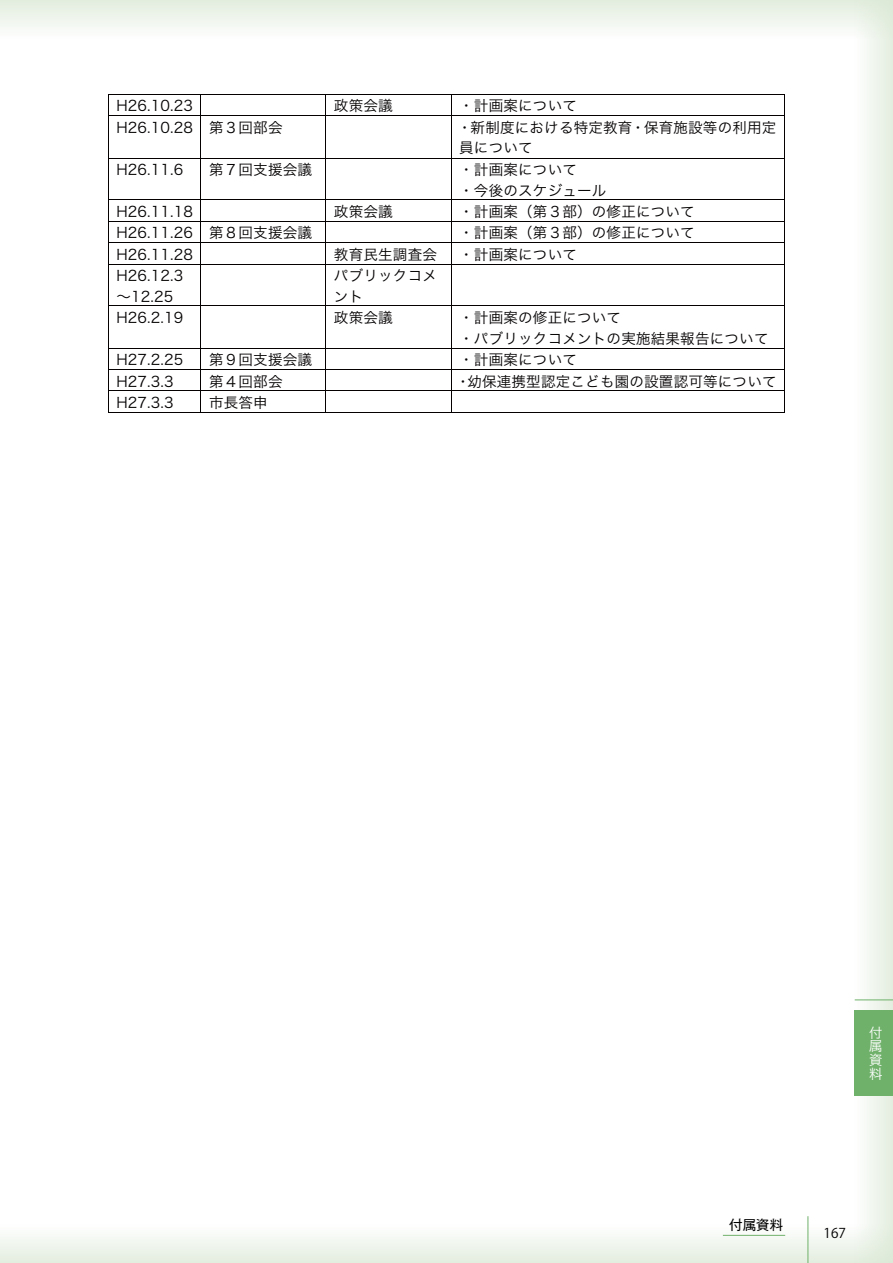
<style>
.page{position:relative;width:893px;height:1263px;background:#fff}
.page>*{position:absolute;margin:0;border:0;box-sizing:border-box;transform-origin:0 0}
.t1{font:14.55px/20.5px "Hira Kaku Pro W3 90 pv RKSJ H";letter-spacing:.015em;color:#040000}
.t2{font:13.8px/13.8px "Hiragino UD Sans Std W3";color:#fff;text-align:justify}
.t3{font:13.5px "Gothic MB101 Pro";color:#000}
.t4{font:13.5px "Koz Go Pr 6 N";color:#000}
</style>
<div class="page">
<div style="left:0;top:0;width:893px;height:38px;background:linear-gradient(to bottom,#e2edde,#fcfdfc)"></div>
<div style="left:0;top:1225px;width:893px;height:38px;background:linear-gradient(to bottom,#fefefe,#e4eee0)"></div>
<div style="left:855px;top:0;width:38px;height:1263px;background:linear-gradient(to right,#fdfefd,#e4eedf)"></div>
<hr style="left:109px;top:94px;width:92px;height:1px;background:#040000">
<hr style="left:201px;top:94px;width:124px;height:1px;background:#040000">
<hr style="left:326px;top:94px;width:125px;height:1px;background:#040000">
<hr style="left:451px;top:94px;width:333px;height:1px;background:#040000">
<svg style="left:108px;top:94px;width:1px;height:22px"></svg>
<hr style="left:109px;top:116px;width:92px;height:1px;background:#040000">
<hr style="left:201px;top:116px;width:124px;height:1px;background:#040000">
<svg style="left:325px;top:94px;width:1px;height:22px"></svg>
<hr style="left:326px;top:116px;width:125px;height:1px;background:#040000">
<svg style="left:451px;top:95px;width:1px;height:21px"></svg>
<hr style="left:451px;top:116px;width:333px;height:1px;background:#040000">
<svg style="left:784px;top:94px;width:1px;height:22px"></svg>
<hr style="left:108px;top:116px;width:1px;height:42px;background:#040000">
<hr style="left:201px;top:116px;width:1px;height:42px;background:#040000">
<hr style="left:325px;top:116px;width:1px;height:42px;background:#040000">
<hr style="left:451px;top:116px;width:1px;height:42px;background:#040000">
<hr style="left:784px;top:116px;width:1px;height:42px;background:#040000">
<hr style="left:109px;top:158px;width:92px;height:1px;background:#040000">
<hr style="left:201px;top:158px;width:124px;height:1px;background:#040000">
<hr style="left:326px;top:158px;width:125px;height:1px;background:#040000">
<hr style="left:451px;top:158px;width:333px;height:1px;background:#040000">
<hr style="left:108px;top:158px;width:1px;height:41px;background:#040000">
<hr style="left:201px;top:158px;width:1px;height:41px;background:#040000">
<hr style="left:325px;top:158px;width:1px;height:41px;background:#040000">
<hr style="left:451px;top:158px;width:1px;height:41px;background:#040000">
<hr style="left:784px;top:158px;width:1px;height:41px;background:#040000">
<hr style="left:109px;top:199px;width:92px;height:1px;background:#040000">
<hr style="left:201px;top:199px;width:124px;height:1px;background:#040000">
<hr style="left:326px;top:199px;width:125px;height:1px;background:#040000">
<hr style="left:451px;top:199px;width:333px;height:1px;background:#040000">
<hr style="left:109px;top:221px;width:92px;height:1px;background:#040000">
<hr style="left:201px;top:221px;width:124px;height:1px;background:#040000">
<hr style="left:326px;top:221px;width:125px;height:1px;background:#040000">
<hr style="left:451px;top:221px;width:333px;height:1px;background:#040000">
<hr style="left:109px;top:242px;width:92px;height:1px;background:#040000">
<hr style="left:201px;top:242px;width:124px;height:1px;background:#040000">
<hr style="left:326px;top:242px;width:125px;height:1px;background:#040000">
<hr style="left:451px;top:242px;width:333px;height:1px;background:#040000">
<svg style="left:108px;top:199px;width:1px;height:66px"></svg>
<hr style="left:109px;top:264px;width:92px;height:1px;background:#040000">
<hr style="left:201px;top:264px;width:124px;height:1px;background:#040000">
<svg style="left:325px;top:199px;width:1px;height:66px"></svg>
<hr style="left:326px;top:264px;width:125px;height:1px;background:#040000">
<svg style="left:451px;top:200px;width:1px;height:64px"></svg>
<hr style="left:451px;top:264px;width:333px;height:1px;background:#040000">
<svg style="left:784px;top:199px;width:1px;height:66px"></svg>
<hr style="left:108px;top:265px;width:1px;height:41px;background:#040000">
<hr style="left:201px;top:265px;width:1px;height:41px;background:#040000">
<hr style="left:325px;top:265px;width:1px;height:41px;background:#040000">
<hr style="left:451px;top:265px;width:1px;height:41px;background:#040000">
<hr style="left:784px;top:265px;width:1px;height:41px;background:#040000">
<hr style="left:109px;top:306px;width:92px;height:1px;background:#040000">
<hr style="left:201px;top:306px;width:124px;height:1px;background:#040000">
<hr style="left:326px;top:306px;width:125px;height:1px;background:#040000">
<hr style="left:451px;top:306px;width:333px;height:1px;background:#040000">
<hr style="left:108px;top:306px;width:1px;height:42px;background:#040000">
<hr style="left:201px;top:306px;width:1px;height:42px;background:#040000">
<hr style="left:325px;top:306px;width:1px;height:42px;background:#040000">
<hr style="left:451px;top:306px;width:1px;height:42px;background:#040000">
<hr style="left:784px;top:306px;width:1px;height:42px;background:#040000">
<hr style="left:109px;top:348px;width:92px;height:1px;background:#040000">
<hr style="left:201px;top:348px;width:124px;height:1px;background:#040000">
<hr style="left:326px;top:348px;width:125px;height:1px;background:#040000">
<hr style="left:451px;top:348px;width:333px;height:1px;background:#040000">
<hr style="left:109px;top:369px;width:92px;height:1px;background:#040000">
<hr style="left:201px;top:369px;width:124px;height:1px;background:#040000">
<hr style="left:326px;top:369px;width:125px;height:1px;background:#040000">
<hr style="left:451px;top:369px;width:333px;height:1px;background:#040000">
<hr style="left:109px;top:390px;width:92px;height:1px;background:#040000">
<hr style="left:201px;top:390px;width:124px;height:1px;background:#040000">
<hr style="left:326px;top:390px;width:125px;height:1px;background:#040000">
<hr style="left:451px;top:390px;width:333px;height:1px;background:#040000">
<svg style="left:108px;top:348px;width:1px;height:65px"></svg>
<hr style="left:109px;top:412px;width:92px;height:1px;background:#040000">
<hr style="left:201px;top:412px;width:124px;height:1px;background:#040000">
<svg style="left:325px;top:348px;width:1px;height:65px"></svg>
<hr style="left:326px;top:412px;width:125px;height:1px;background:#040000">
<svg style="left:451px;top:349px;width:1px;height:63px"></svg>
<hr style="left:451px;top:412px;width:333px;height:1px;background:#040000">
<svg style="left:784px;top:348px;width:1px;height:65px"></svg>
<hr style="left:808px;top:1216px;width:1px;height:47px;background:#6fb16a">
<hr style="left:723px;top:1235px;width:62px;height:1px;background:#6fb16a">
<hr style="left:855px;top:999px;width:38px;height:1px;background:#6fb16a">
<div style="left:855px;top:1010px;width:38px;height:85px;background:#6fb16a"></div>
<p class="t1" style="left:116px;top:95px;width:78px">H26.10.23</p>
<p class="t1" style="left:334px;top:95px;width:60px">政策会議</p>
<p class="t1" style="left:459px;top:95px;width:119px">・計画案について</p>
<p class="t1" style="left:116px;top:116px;width:168px">H26.10.28 第３回部会</p>
<p class="t1" style="left:458px;top:116px;width:320px">・新制度における特定教育・保育施設等の利用定員について</p>
<p class="t1" style="left:116px;top:158px;width:69px">H26.11.6</p>
<p class="t1" style="left:209px;top:158px;width:104px">第７回支援会議</p>
<p class="t1" style="left:459px;top:158px;width:149px">・計画案について<br>・今後のスケジュール</p>
<p class="t1" style="left:116px;top:200px;width:78px">H26.11.18</p>
<p class="t1" style="left:334px;top:200px;width:60px">政策会議</p>
<p class="t1" style="left:459px;top:200px;width:237px">・計画案（第３部）の修正について</p>
<p class="t1" style="left:116px;top:222px;width:197px">H26.11.26 第８回支援会議</p>
<p class="t1" style="left:459px;top:222px;width:237px">・計画案（第３部）の修正について</p>
<p class="t1" style="left:116px;top:243px;width:78px">H26.11.28</p>
<p class="t1" style="left:334px;top:243px;width:104px">教育民生調査会</p>
<p class="t1" style="left:459px;top:243px;width:119px">・計画案について</p>
<p class="t1" style="left:116px;top:264px;width:69px">H26.12.3～12.25</p>
<p class="t1" style="left:334px;top:264px;width:104px">パブリックコメント</p>
<p class="t1" style="left:116px;top:306px;width:68px">H26.2.19</p>
<p class="t1" style="left:334px;top:306px;width:60px">政策会議</p>
<p class="t1" style="left:459px;top:306px;width:311px">・計画案の修正について<br>・パブリックコメントの実施結果報告について</p>
<p class="t1" style="left:116px;top:348px;width:68px">H27.2.25</p>
<p class="t1" style="left:209px;top:348px;width:104px">第９回支援会議</p>
<p class="t1" style="left:459px;top:348px;width:119px">・計画案について</p>
<p class="t1" style="left:116px;top:370px;width:59px">H27.3.3</p>
<p class="t1" style="left:209px;top:370px;width:75px">第４回部会</p>
<p class="t1" style="left:456px;top:370px;width:322px">・幼保連携型認定こども園の設置認可等について</p>
<p class="t1" style="left:116px;top:391px;width:59px">H27.3.3</p>
<p class="t1" style="left:209px;top:391px;width:60px">市長答申</p>
<p class="t2" style="left:869px;top:1025px;width:15px">付属資料</p>
<p class="t3" style="left:729px;top:1214px;width:56px">付属資料</p>
<p class="t4" style="left:824px;top:1225px;width:24px">167</p>
</div>
